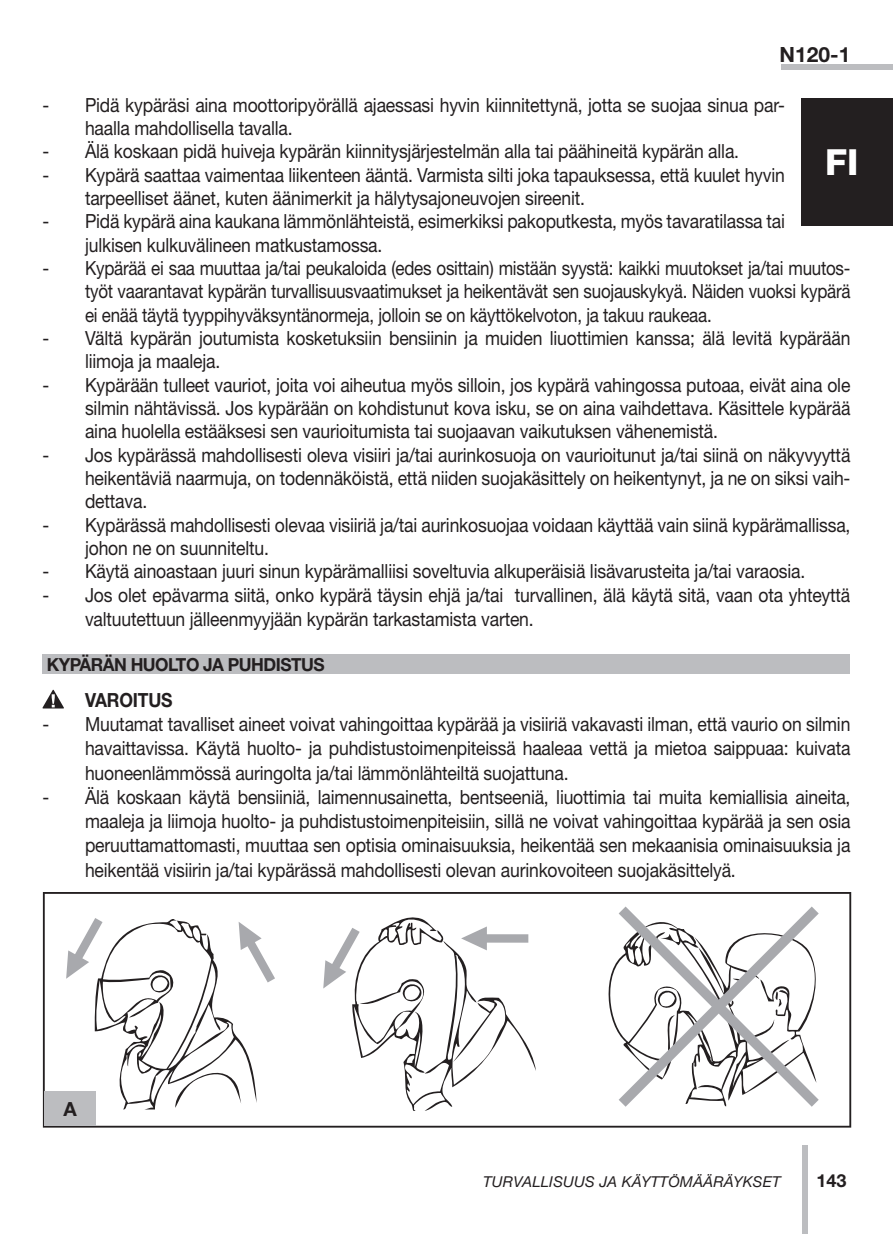
<style>
.page{position:relative;width:893px;height:1234px;background:#fff}
.page>*{position:absolute;margin:0;border:0;box-sizing:border-box;transform-origin:0 0}
.t1{font:800 36px "Helvetica Neue LT Std";color:#fff}
.t2{font:700 21px "Helvetica Neue LT Std";color:#231f20}
.t3{font:19.5px/23.4px "Helvetica Neue LT Std";letter-spacing:-.01em;color:#231f20;scale:.9 1}
.t4{font:700 19.5px "Helvetica Neue LT Std";letter-spacing:-.01em;color:#231f20;scale:.9 1}
.t5{font:700 19.5px "Helvetica Neue LT Std";letter-spacing:-.01em;color:#231f20}
.t6{font:700 18px "Helvetica Neue LT Std";letter-spacing:-.03em;color:#231f20;scale:.96 1}
.t7{font:700 18px "Helvetica Neue LT Std";letter-spacing:-.03em;color:#231f20}
.t8{font:italic 15px "Helvetica Neue LT Std";letter-spacing:.01em;color:#231f20}
</style>
<div class="page">
<div style="left:802px;top:1144px;width:6px;height:89px;background:#bcbdc0"></div>
<div style="left:781px;top:64px;width:112px;height:6px;background:#bcbdc0"></div>
<div style="left:802px;top:98px;width:91px;height:127px;background:#231f20"></div>
<div style="left:43px;top:654px;width:807px;height:20px;background:#bcbdc0"></div>
<svg style="left:42px;top:689px;width:22px;height:19px"></svg>
<svg style="left:43px;top:892px;width:808px;height:235px"></svg>
<svg style="left:239px;top:921px;width:36px;height:61px"></svg>
<svg style="left:66px;top:917px;width:37px;height:61px"></svg>
<svg style="left:323px;top:927px;width:37px;height:61px"></svg>
<svg style="left:461px;top:926px;width:67px;height:24px"></svg>
<svg style="left:619px;top:906px;width:200px;height:200px"></svg>
<div style="left:45px;top:1091px;width:51px;height:34px;background:#bcbdc0"></div>
<p class="t2" style="left:780px;top:42px;width:72px">N120-1</p>
<p class="t3" style="left:85px;top:93px;width:779px;text-indent:-43px">- Pidä kypäräsi aina moottoripyörällä ajaessasi hyvin kiinnitettynä, jotta se suojaa sinua par&shy;haalla mahdollisella tavalla.</p>
<p class="t3" style="left:43px;top:139px;width:775px">- Älä koskaan pidä huiveja kypärän kiinnitysjärjestelmän alla tai päähineitä kypärän alla.</p>
<p class="t3" style="left:85px;top:163px;width:779px;text-indent:-43px">- Kypärä saattaa vaimentaa liikenteen ääntä. Varmista silti joka tapauksessa, että kuulet hyvin tarpeelliset äänet, kuten äänimerkit ja hälytysajoneuvojen sireenit.</p>
<p class="t3" style="left:85px;top:209px;width:779px;text-indent:-43px">- Pidä kypärä aina kaukana lämmönlähteistä, esimerkiksi pakoputkesta, myös tavaratilassa tai julkisen kulkuvälineen matkustamossa.</p>
<p class="t3" style="left:85px;top:256px;width:852px;text-align:justify;text-indent:-43px">- Kypärää ei saa muuttaa ja/tai peukaloida (edes osittain) mistään syystä: kaikki muutokset ja/tai muutos&shy;työt vaarantavat kypärän turvallisuusvaatimukset ja heikentävät sen suojauskykyä. Näiden vuoksi kypärä ei enää täytä tyyppihyväksyntänormeja, jolloin se on käyttökelvoton, ja takuu raukeaa.</p>
<p class="t3" style="left:85px;top:326px;width:852px;text-indent:-43px">- Vältä kypärän joutumista kosketuksiin bensiinin ja muiden liuottimien kanssa; älä levitä kypärään liimoja ja maaleja.</p>
<p class="t3" style="left:85px;top:372px;width:852px;text-align:justify;text-indent:-43px">- Kypärään tulleet vauriot, joita voi aiheutua myös silloin, jos kypärä vahingossa putoaa, eivät aina ole silmin nähtävissä. Jos kypärään on kohdistunut kova isku, se on aina vaihdettava. Käsittele kypärää aina huolella estääksesi sen vaurioitumista tai suojaavan vaikutuksen vähenemistä.</p>
<p class="t3" style="left:85px;top:442px;width:852px;text-align:justify;text-indent:-43px">- Jos kypärässä mahdollisesti oleva visiiri ja/tai aurinkosuoja on vaurioitunut ja/tai siinä on näkyvyyttä heikentäviä naarmuja, on todennäköistä, että niiden suojakäsittely on heikentynyt, ja ne on siksi vaih&shy;dettava.</p>
<p class="t3" style="left:85px;top:512px;width:852px;text-indent:-43px">- Kypärässä mahdollisesti olevaa visiiriä ja/tai aurinkosuojaa voidaan käyttää vain siinä kypärämallissa, johon ne on suunniteltu.</p>
<p class="t3" style="left:43px;top:559px;width:849px">- Käytä ainoastaan juuri sinun kypärämalliisi soveltuvia alkuperäisiä lisävarusteita ja/tai varaosia.</p>
<p class="t3" style="left:85px;top:582px;width:852px;line-height:24.3px;text-indent:-43px">- Jos olet epävarma siitä, onko kypärä täysin ehjä ja/tai turvallinen, älä käytä sitä, vaan ota yhteyttä valtuutettuun jälleenmyyjään kypärän tarkastamista varten.</p>
<p class="t6" style="left:47px;top:653px;width:291px">KYPÄRÄN HUOLTO JA PUHDISTUS</p>
<p class="t4" style="left:85px;top:687px;width:99px">VAROITUS</p>
<p class="t3" style="left:85px;top:711px;width:852px;line-height:24.3px;text-align:justify;text-indent:-43px">- Muutamat tavalliset aineet voivat vahingoittaa kypärää ja visiiriä vakavasti ilman, että vaurio on silmin havaittavissa. Käytä huolto- ja puhdistustoimenpiteissä haaleaa vettä ja mietoa saippuaa: kuivata huoneenlämmössä auringolta ja/tai lämmönlähteiltä suojattuna.</p>
<p class="t3" style="left:85px;top:784px;width:852px;line-height:24.3px;text-align:justify;text-indent:-43px">- Älä koskaan käytä bensiiniä, laimennusainetta, bentseeniä, liuottimia tai muita kemiallisia aineita, maaleja ja liimoja huolto- ja puhdistustoimenpiteisiin, sillä ne voivat vahingoittaa kypärää ja sen osia peruuttamattomasti, muuttaa sen optisia ominaisuuksia, heikentää sen mekaanisia ominaisuuksia ja heikentää visiirin ja/tai kypärässä mahdollisesti olevan aurinkovoiteen suojakäsittelyä.</p>
<h1 class="t1" style="left:825px;top:140px;width:35px">FI</h1>
<p class="t5" style="left:63px;top:1096px;width:15px">A</p>
<p class="t8" style="left:483px;top:1172px;width:299px">TURVALLISUUS JA KÄYTTÖMÄÄRÄYKSET</p>
<p class="t7" style="left:816px;top:1169px;width:32px">143</p>
</div>
